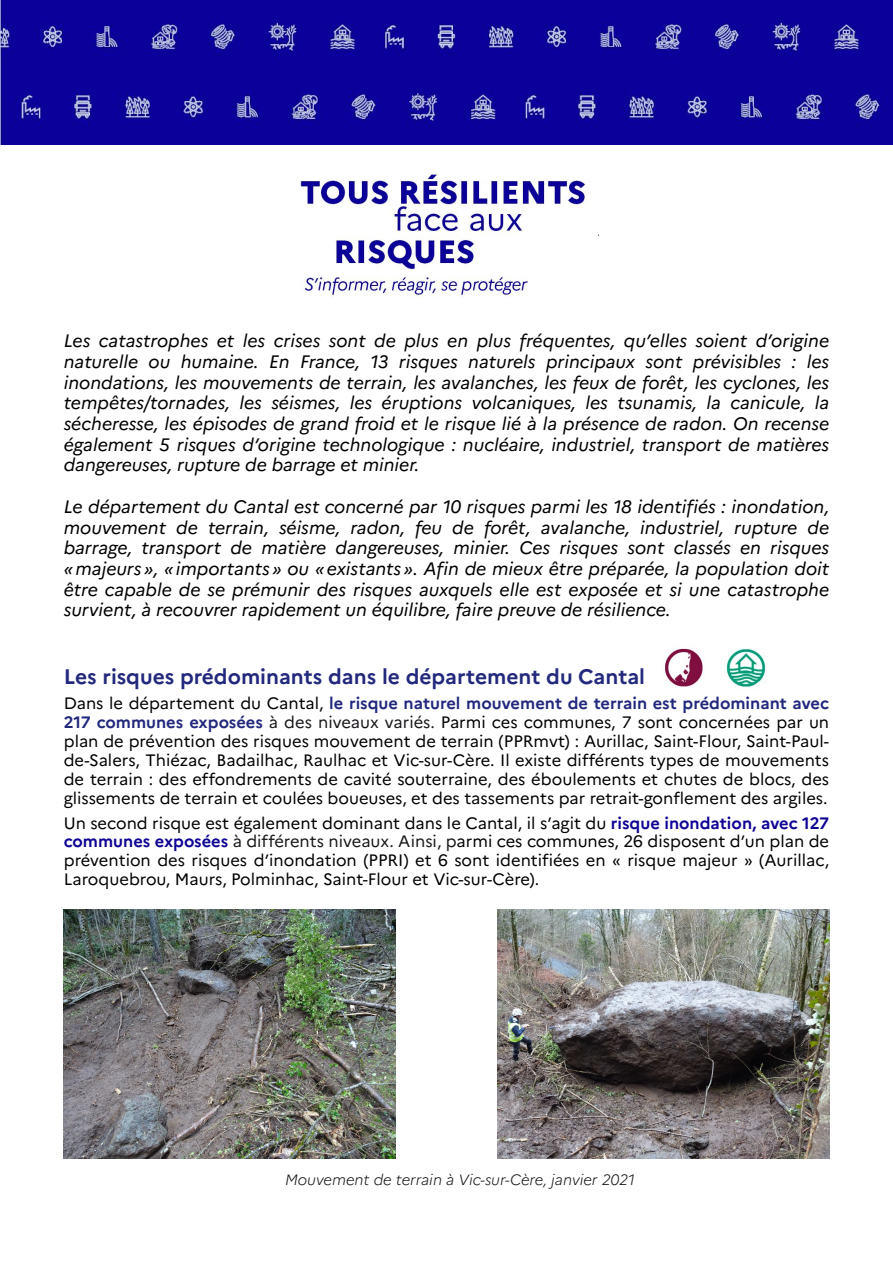
<style>
.page{position:relative;width:893px;height:1263px;background:#fff}
.page>*{position:absolute;margin:0;border:0;box-sizing:border-box;transform-origin:0 0}
.t1{font:700 21px "Marianne";color:#22297d}
.t2{font:italic 18px/20.7px "Marianne";color:#000;text-align:justify}
.t3{font:16.5px/18.9px "Marianne";color:#000;text-align:justify}
.t4{font:italic 300 15px "Marianne";color:#1a171b}
.s1{font-weight:700;color:#22297d}
.s2{color:#1a171b}
.s3{font-weight:700;color:#0f0494}
</style>
<div class="page">
<img style="left:0;top:0;width:893px;height:145px">
<img style="left:300px;top:173px;width:300px;height:125px">
<img style="left:497px;top:909px;width:332px;height:249px">
<img style="left:64px;top:909px;width:332px;height:249px">
<img style="left:726px;top:648px;width:41px;height:39px">
<img style="left:664px;top:648px;width:39px;height:39px">
<p class="t2" style="left:64px;top:332px;width:767px">Les catastrophes et les crises sont de plus en plus fréquentes, qu’elles soient d’origine naturelle ou humaine. En France, 13 risques naturels principaux sont prévisibles : les inondations, les mouvements de terrain, les avalanches, les feux de forêt, les cyclones, les tempêtes/tornades, les séismes, les éruptions volcaniques, les tsunamis, la canicule, la sécheresse, les épisodes de grand froid et le risque lié à la présence de radon. On recense également 5 risques d’origine technologique : nucléaire, industriel, transport de matières dangereuses, rupture de barrage et minier.</p>
<p class="t2" style="left:64px;top:498px;width:767px">Le département du Cantal est concerné par 10 risques parmi les 18 identifiés : inondation, mouvement de terrain, séisme, radon, feu de forêt, avalanche, industriel, rupture de barrage, transport de matière dangereuses, minier. Ces risques sont classés en risques «majeurs », « importants » ou « existants ». Afin de mieux être préparée, la population doit être capable de se prémunir des risques auxquels elle est exposée et si une catastrophe survient, à recouvrer rapidement un équilibre, faire preuve de résilience.</p>
<p class="t1" style="left:64px;top:668px;width:583px">Les risques prédominants dans le département du Cantal</p>
<p class="t3" style="left:64px;top:695px;width:767px">Dans le département du Cantal, <span class="s1">le risque naturel mouvement de terrain est prédominant avec 217 communes exposées</span> <span class="s2">à des niveaux variés.</span> Parmi ces communes, 7 sont concernées par un plan de prévention des risques mouvement de terrain (PPRmvt) : Aurillac, Saint-Flour, Saint-Paul&shy;de-Salers, Thiézac, Badailhac, Raulhac et Vic-sur-Cère. Il existe différents types de mouvements de terrain : des effondrements de cavité souterraine, des éboulements et chutes de blocs, des glissements de terrain et coulées boueuses, et des tassements par retrait-gonflement des argiles.</p>
<p class="t3" style="left:64px;top:815px;width:767px">Un second risque est également dominant dans le Cantal, il s’agit du <span class="s3">risque inondation, avec 127 communes exposées</span> <span class="s2">à différents niveaux. Ainsi, p</span>armi ces communes, 26 disposent d’un plan de prévention des risques d’inondation (PPRI) et 6 sont identifiées en « risque majeur » (Aurillac, Laroquebrou, Maurs, Polminhac, Saint-Flour et Vic-sur-Cère).</p>
<p class="t4" style="left:285px;top:1173px;width:351px">Mouvement de terrain à Vic-sur-Cère, janvier 2021</p>
</div>
